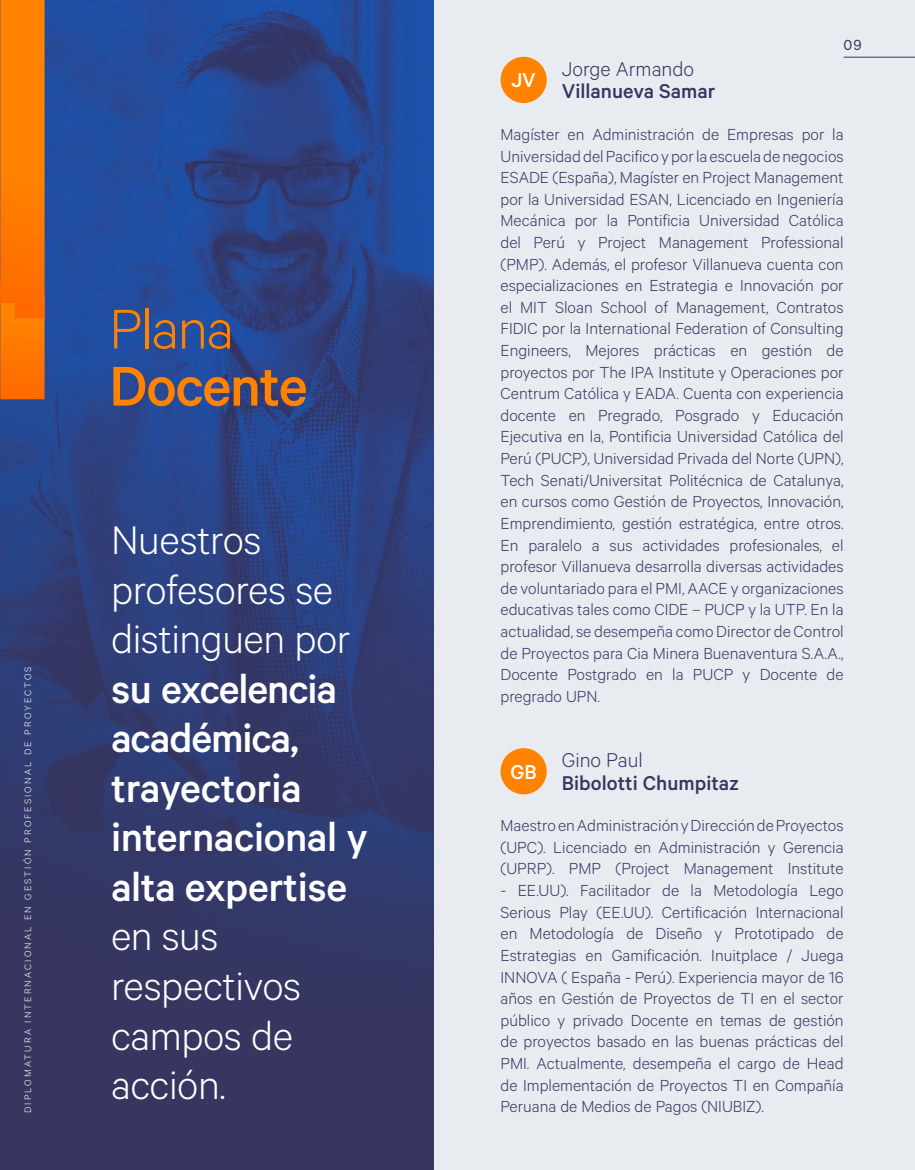
<style>
.page{position:relative;width:915px;height:1170px;background:#fff}
.page>*{position:absolute;margin:0;border:0;box-sizing:border-box;transform-origin:0 0}
.t1{font:500 63px "Calibre";letter-spacing:-.025em;color:#ff8200}
.t2{font:300 63px "Calibre";letter-spacing:-.025em;color:#ff8200}
.t3{font:300 45px/49.5px "Calibre";letter-spacing:-.01em;color:#fff}
.t4{font:500 45px/49.5px "Calibre";letter-spacing:-.01em;color:#fff}
.t5{font:500 22.5px "Calibre";color:#363660}
.t6{font:300 22.5px "Calibre";color:#363660}
.t7{font:500 22.5px "Calibre";color:#fff}
.t8{font:300 18px/21.6px "Calibre";color:#363660;text-align:justify}
.t9{font:16.5px "Calibre";color:#363660}
.t10{font:300 10.5px "Calibre";letter-spacing:.2em;color:#fff}
</style>
<div class="page">
<div style="left:0;top:0;width:914px;height:1169px;background:#e8ebef"></div>
<div style="left:0;top:0;width:433px;height:1169px;background:#363660"></div>
<img style="left:0;top:0;width:433px;height:925px">
<hr style="left:843px;top:57px;width:71px;height:1px;background:#363660">
<svg style="left:0;top:0;width:45px;height:399px;background:#fb7a02"></svg>
<div style="left:500px;top:57px;width:46px;height:46px;background:#ff8200;border-radius:50%"></div>
<div style="left:500px;top:748px;width:46px;height:46px;background:#ff8200;border-radius:50%"></div>
<p class="t10" style="left:22px;top:1113px;width:448px;rotate:-90deg">DIPLOMATURA INTERNACIONAL EN GESTIÓN PROFESIONAL DE PROYECTOS</p>
<h1 class="t2" style="left:109px;top:292px;width:126px">Plana</h1>
<h1 class="t1" style="left:109px;top:349px;width:200px">Docente</h1>
<h2 class="t3" style="left:111px;top:513px;width:241px">Nuestros profesores se distinguen por</h2>
<h2 class="t4" style="left:111px;top:662px;width:258px">su excelencia académica, trayectoria internacional y alta expertise</h2>
<h2 class="t3" style="left:111px;top:909px;width:191px">en sus respectivos campos de acción.</h2>
<p class="t7" style="left:511px;top:67px;width:26px">JV</p>
<p class="t6" style="left:561px;top:56px;width:134px">Jorge Armando</p>
<p class="t5" style="left:561px;top:78px;width:155px">Villanueva Samar</p>
<p class="t9" style="left:843px;top:35px;width:19px">09</p>
<p class="t8" style="left:500px;top:123px;width:344px">Magíster en Administración de Empresas por la Universidad del Pacifico y por la escuela de negocios ESADE (España), Magíster en Project Management por la Universidad ESAN, Licenciado en Ingeniería Mecánica por la Pontificia Universidad Católica del Perú y Project Management Professional (PMP). Además, el profesor Villanueva cuenta con especializaciones en Estrategia e Innovación por el MIT Sloan School of Management, Contratos FIDIC por la International Federation of Consulting Engineers, Mejores prácticas en gestión de proyectos por The IPA Institute y Operaciones por Centrum Católica y EADA. Cuenta con experiencia docente en Pregrado, Posgrado y Educación Ejecutiva en la, Pontificia Universidad Católica del Perú (PUCP), Universidad Privada del Norte (UPN), Tech Senati/Universitat Politécnica de Catalunya, en cursos como Gestión de Proyectos, Innovación, Emprendimiento, gestión estratégica, entre otros.<br>En paralelo a sus actividades profesionales, el profesor Villanueva desarrolla diversas actividades de voluntariado para el PMI, AACE y organizaciones educativas tales como CIDE – PUCP y la UTP. En la actualidad, se desempeña como Director de Control de Proyectos para Cia Minera Buenaventura S.A.A., Docente Postgrado en la PUCP y Docente de pregrado UPN.</p>
<p class="t7" style="left:510px;top:758px;width:28px">GB</p>
<p class="t6" style="left:561px;top:747px;width:82px">Gino Paul</p>
<p class="t5" style="left:561px;top:769px;width:179px">Bibolotti Chumpitaz</p>
<p class="t8" style="left:500px;top:814px;width:344px">Maestro en Administración y Dirección de Proyectos (UPC). Licenciado en Administración y Gerencia (UPRP). PMP (Project Management Institute</p>
<p class="t8" style="left:500px;top:878px;width:344px">- EE.UU). Facilitador de la Metodología Lego Serious Play (EE.UU). Certificación Internacional en Metodología de Diseño y Prototipado de Estrategias en Gamificación. Inuitplace / Juega INNOVA ( España - Perú). Experiencia mayor de 16 años en Gestión de Proyectos de TI en el sector público y privado Docente en temas de gestión de proyectos basado en las buenas prácticas del PMI. Actualmente, desempeña el cargo de Head de Implementación de Proyectos TI en Compañía Peruana de Medios de Pagos (NIUBIZ).</p>
</div>
